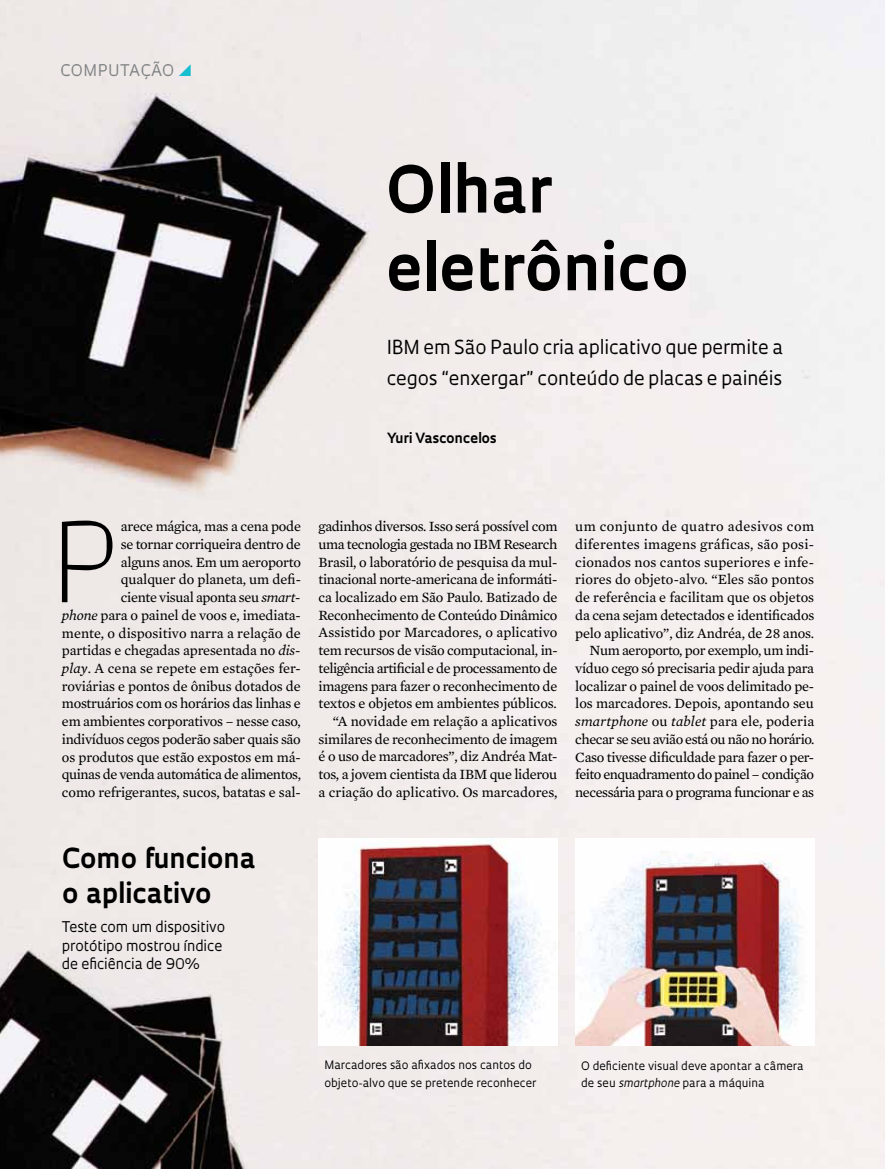
<style>
.page{position:relative;width:885px;height:1169px;background:#fff}
.page>*{position:absolute;margin:0;border:0;box-sizing:border-box;transform-origin:0 0}
.t1{font:300 106.65px "Oculum";color:#000}
.t2{font:700 62.7px/77.7px "Oculum";color:#000}
.t3{font:700 26.85px/35.4px "Oculum";color:#000}
.t4{font:18.75px/30.9px "Oculum";letter-spacing:-.01em;color:#000}
.t5{font:15.6px "Oculum";letter-spacing:.025em;color:#808285}
.t6{font:14.4px/17.7px "Mercury Text G2";letter-spacing:-.015em;color:#000;text-align:right}
.t7{font:14.4px/18.3px "Oculum";letter-spacing:-.01em;color:#000}
.t8{font:700 13.65px "Oculum";letter-spacing:-.005em;color:#000}
.t9{font:11.4px/17.7px "Oculum";color:#000}
.s1{font-style:italic}
</style>
<div class="page">
<img style="left:0;top:0;width:885px;height:1168px">
<img style="left:0;top:868px;width:332px;height:300px">
<img style="left:319px;top:838px;width:239px;height:207px">
<img style="left:575px;top:838px;width:239px;height:207px">
<svg style="left:179px;top:64px;width:12px;height:12px"></svg>
<p class="t5" style="left:61px;top:60px;width:115px">comp utação</p>
<h2 class="t2" style="left:385px;top:147px;width:304px">Olhar eletrônico</h2>
<h3 class="t4" style="left:387px;top:331px;width:398px">IBM em São Paulo cria aplicativo que permite a cegos “enxergar” conteúdo de placas e painéis</h3>
<p class="t8" style="left:387px;top:428px;width:111px">Yuri Vasconcelos</p>
<p class="t6" style="left:62px;top:517px;width:241px">arece mágica, mas a cena pode<br>se tornar corriqueira dentro de<br>alguns anos. Em um aeroporto<br>qualquer do planeta, um defi-<br>ciente visual aponta seu <span class="s1">smart-<br>phone</span> para o painel de voos e, imediata&shy;mente, o dispositivo narra a relação de partidas e chegadas apresentada no <span class="s1">dis&shy;play</span>. A cena se repete em estações fer&shy;roviárias e pontos de ônibus dotados de mostruários com os horários das linhas e em ambientes corporativos – nesse caso, indivíduos cegos poderão saber quais são os produtos que estão expostos em má&shy;quinas de venda automática de alimentos, como refrigerantes, sucos, batatas e sal-</p>
<p class="t6" style="left:319px;top:517px;width:241px">gadinhos diversos. Isso será possível com uma tecnologia gestada no IBM Research Brasil, o laboratório de pesquisa da mul&shy;tinacional norte-americana de informáti&shy;ca localizado em São Paulo. Batizado de Reconhecimento de Conteúdo Dinâmico Assistido por Marcadores, o aplicativo tem recursos de visão computacional, in&shy;teligência artificial e de processamento de imagens para fazer o reconhecimento de textos e objetos em ambientes públicos. “A novidade em relação a aplicativos similares de reconhecimento de imagem é o uso de marcadores”, diz Andréa Mat&shy;tos, a jovem cientista da IBM que liderou a criação do aplicativo. Os marcadores,</p>
<h1 class="t1" style="left:51px;top:489px;width:70px">P</h1>
<p class="t6" style="left:575px;top:517px;width:241px">um conjunto de quatro adesivos com diferentes imagens gráficas, são posi&shy;cionados nos cantos superiores e infe&shy;riores do objeto-alvo. “Eles são pontos de referência e facilitam que os objetos da cena sejam detectados e identificados pelo aplicativo”, diz Andréa, de 28 anos.<br>Num aeroporto, por exemplo, um indi&shy;víduo cego só precisaria pedir ajuda para localizar o painel de voos delimitado pe&shy;los marcadores. Depois, apontando seu <span class="s1">smartphone</span> ou <span class="s1">tablet</span> para ele, poderia checar se seu avião está ou não no horário.<br>Caso tivesse dificuldade para fazer o per&shy;feito enquadramento do painel – condição necessária para o programa funcionar e as</p>
<h3 class="t3" style="left:62px;top:839px;width:195px">Como funciona o aplicativo</h3>
<p class="t7" style="left:62px;top:917px;width:165px">Teste com um dispositivo protótipo mostrou índice de eficiência de 90%</p>
<p class="t9" style="left:324px;top:1056px;width:214px">Marcadores são afixados nos cantos do objeto-alvo que se pretende reconhecer</p>
<p class="t9" style="left:581px;top:1056px;width:224px">O deficiente visual deve apontar a câmera de seu <span class="s1">smartphone</span> para a máquina</p>
</div>
